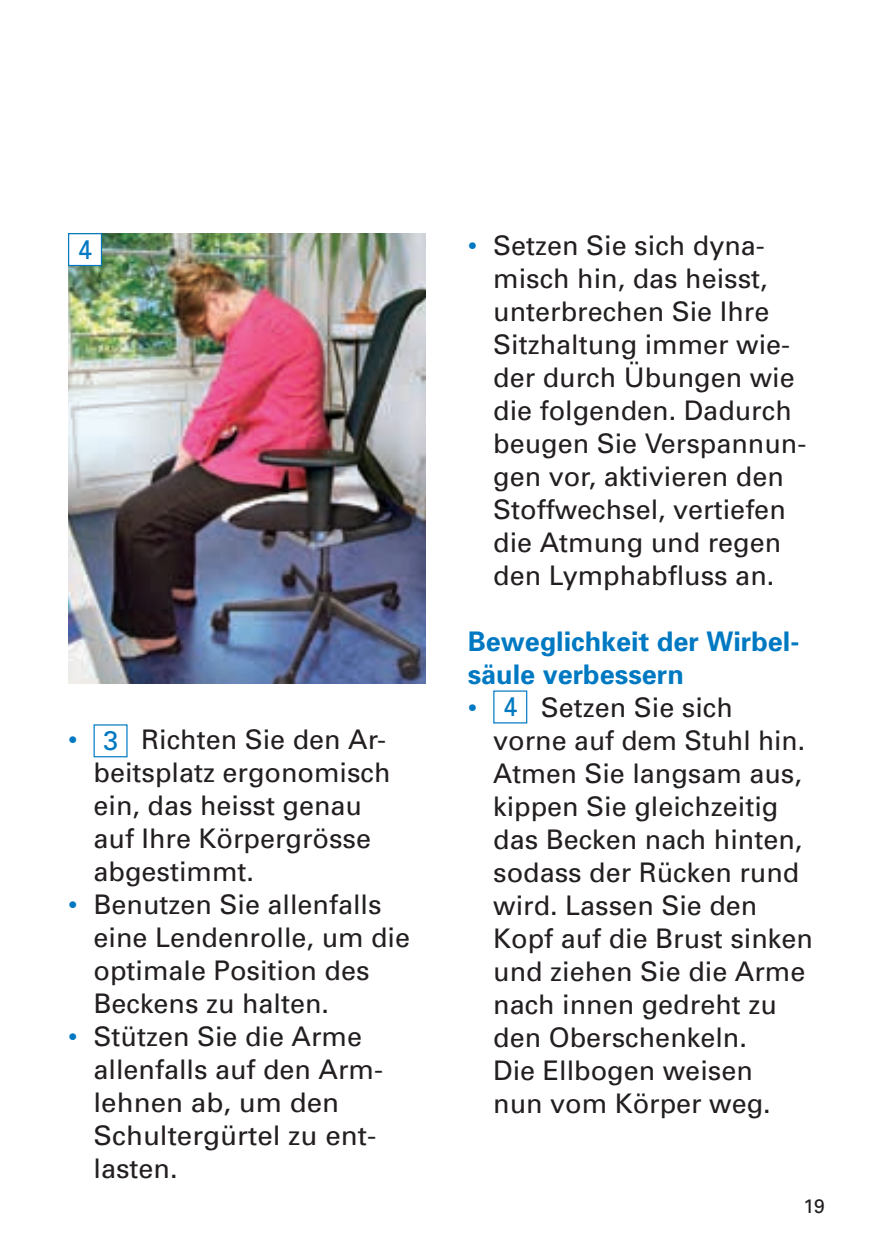
<style>
.page{position:relative;width:893px;height:1259px;background:#fff}
.page>*{position:absolute;margin:0;border:0;box-sizing:border-box;transform-origin:0 0}
.t1{font:27px/33px "Univers";color:#231f20}
.t2{font:700 27px/33px "Univers";color:#0079c2}
.t3{font:27px "Univers";color:#0079c2}
.t4{font:19.5px "Univers";color:#231f20}
.s1{color:#0079c2}
</style>
<div class="page">
<img style="left:68px;top:233px;width:357px;height:450px">
<div style="left:68px;top:233px;width:34px;height:33px;background:#fff;border:1px solid #0079c2"></div>
<p class="t3" style="left:78px;top:232px;width:17px">4</p>
<p class="t1" style="left:94px;top:722px;width:298px;text-indent:-26px"><span class="s1">•</span> Richten Sie den Ar&shy;beitsplatz ergonomisch ein, das heisst genau auf Ihre Körpergrösse abgestimmt.</p>
<p class="t1" style="left:94px;top:887px;width:318px;text-indent:-26px"><span class="s1">•</span> Benutzen Sie allenfalls eine Lendenrolle, um die optimale Position des<br>Beckens zu halten.</p>
<p class="t1" style="left:94px;top:1019px;width:291px;text-indent:-26px"><span class="s1">•</span> Stützen Sie die Arme allenfalls auf den Arm&shy;lehnen ab, um den<br>Schultergürtel zu ent&shy;lasten.</p>
<p class="t3" style="left:103px;top:723px;width:17px">3</p>
<p class="t1" style="left:493px;top:228px;width:315px;text-indent:-26px"><span class="s1">•</span> Setzen Sie sich dyna&shy;misch hin, das heisst, unterbrechen Sie Ihre<br>Sitzhaltung immer wie&shy;der durch Übungen wie die folgenden. Dadurch beugen Sie Verspannun&shy;gen vor, aktivieren den<br>Stoffwechsel, vertiefen die Atmung und regen den Lymphabfluss an.</p>
<p class="t2" style="left:468px;top:623px;width:333px">Beweglichkeit der Wirbel&shy;säule verbessern</p>
<p class="t1" style="left:493px;top:690px;width:321px;text-indent:-26px"><span class="s1">•</span> Setzen Sie sich vorne auf dem Stuhl hin.<br>Atmen Sie langsam aus, kippen Sie gleichzeitig das Becken nach hinten, sodass der Rücken rund wird. Lassen Sie den<br>Kopf auf die Brust sinken und ziehen Sie die Arme nach innen gedreht zu den Oberschenkeln.<br>Die Ellbogen weisen<br>nun vom Körper weg.</p>
<p class="t3" style="left:503px;top:689px;width:17px">4</p>
<p class="t4" style="left:803px;top:1194px;width:23px">19</p>
</div>
